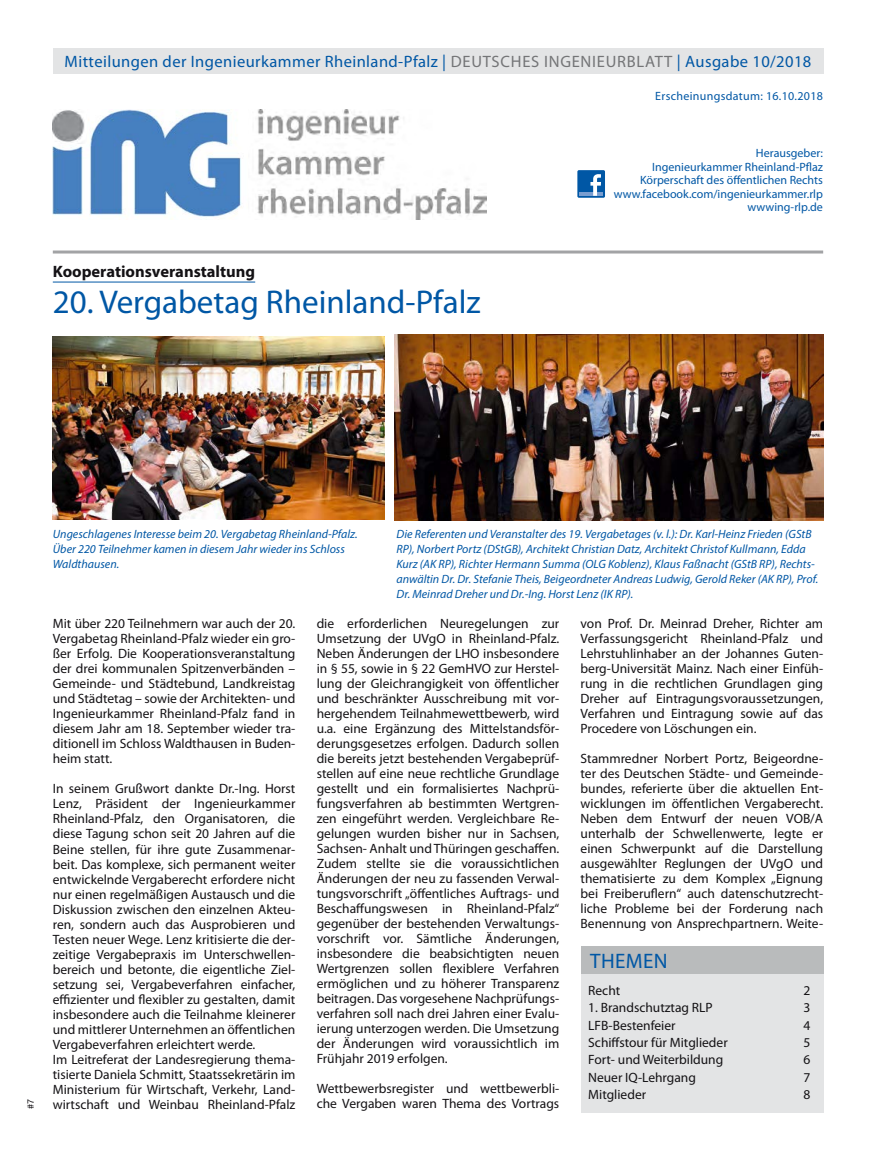
<style>
.page{position:relative;width:876px;height:1173px;background:#fff}
.page>*{position:absolute;margin:0;border:0;box-sizing:border-box;transform-origin:0 0}
.t1{font:33px "Myriad Pro";color:#0057a5}
.t2{font:21px "Myriad Pro";letter-spacing:.02em;color:#0057a5}
.t3{font:16.5px "Myriad Pro";letter-spacing:.025em;color:#0057a5}
.t4{font:700 16.5px "Myriad Pro";color:#141215}
.t5{font:13.5px/15px "Myriad Pro";color:#141215;text-align:justify}
.t6{font:italic 12px/15px "Myriad Pro";color:#0057a5}
.t7{font:12px/13.5px "Myriad Pro";color:#0057a5;text-align:right}
.t8{font:12px "Myriad Pro";letter-spacing:.025em;color:#0057a5}
.t9{font:9px "Helvetica Neue LT Std";color:#141215}
.s1{color:#747577}
</style>
<div class="page">
<div style="left:53px;top:49px;width:769px;height:25px;background:#e3e4e5"></div>
<img style="left:53px;top:109px;width:189px;height:108px">
<img style="left:257px;top:109px;width:229px;height:110px">
<img style="left:53px;top:109px;width:33px;height:34px">
<div style="left:577px;top:170px;width:27px;height:28px;background:#0057a5;border-radius:2px"></div>
<hr style="left:579px;top:192px;width:23px;height:4px;background:#7a9ed0">
<svg style="left:590px;top:174px;width:10px;height:22px"></svg>
<hr style="left:53px;top:250px;width:769px;height:3px;background:#a2a3a5">
<hr style="left:53px;top:282px;width:202px;height:1px;background:#0057a5">
<div style="left:581px;top:974px;width:242px;height:139px;background:#e3e4e5"></div>
<div style="left:581px;top:946px;width:242px;height:28px;background:#b9bbbc"></div>
<img style="left:53px;top:336px;width:332px;height:183px">
<img style="left:394px;top:334px;width:428px;height:186px">
<p class="t3" style="left:65px;top:53px;width:748px">Mitteilungen der Ingenieurkammer Rheinland-Pfalz | <span class="s1">DEUTSCHES INGENIEURBLATT</span> | Ausgabe 10/2018</p>
<p class="t8" style="left:655px;top:89px;width:169px">Erscheinungsdatum: 16.10.2018</p>
<p class="t4" style="left:53px;top:262px;width:204px">Kooperationsveranstaltung</p>
<h1 class="t1" style="left:53px;top:284px;width:429px">20. Vergabetag Rheinland-Pfalz</h1>
<p class="t7" style="left:613px;top:147px;width:211px">Herausgeber:<br>Ingenieurkammer Rheinland-Pflaz<br>Körperschaft des öffentlichen Rechts www.facebook.com/ingenieurkammer.rlp wwwing-rlp.de</p>
<p class="t9" style="left:25px;top:1108px;width:12px;rotate:-90deg">#7</p>
<p class="t6" style="left:53px;top:527px;width:306px">Ungeschlagenes Interesse beim 20. Vergabetag Rheinland-Pfalz.<br>Über 220 Teilnehmer kamen in diesem Jahr wieder ins Schloss<br>Waldthausen.</p>
<p class="t6" style="left:396px;top:527px;width:423px">Die Referenten und Veranstalter des 19. Vergabetages (v. l.): Dr. Karl-Heinz Frieden (GStB RP), Norbert Portz (DStGB), Architekt Christian Datz, Architekt Christof Kullmann, Edda Kurz (AK RP), Richter Hermann Summa (OLG Koblenz), Klaus Faßnacht (GStB RP), Rechts&shy;anwältin Dr. Dr. Stefanie Theis, Beigeordneter Andreas Ludwig, Gerold Reker (AK RP), Prof.<br>Dr. Meinrad Dreher und Dr.-Ing. Horst Lenz (IK RP).</p>
<p class="t5" style="left:53px;top:617px;width:244px">Mit über 220 Teilnehmern war auch der 20.<br>Vergabetag Rheinland-Pfalz wieder ein gro&shy;ßer Erfolg. Die Kooperationsveranstaltung der drei kommunalen Spitzenverbänden – Gemeinde- und Städtebund, Landkreistag und Städtetag – sowie der Architekten- und Ingenieurkammer Rheinland-Pfalz fand in diesem Jahr am 18. September wieder tra&shy;ditionell im Schloss Waldthausen in Buden&shy;heim statt.</p>
<p class="t5" style="left:53px;top:782px;width:244px;text-align:left">In seinem Grußwort dankte Dr.-Ing. Horst Lenz, Präsident der Ingenieurkammer Rheinland-Pfalz, den Organisatoren, die diese Tagung schon seit 20 Jahren auf die Beine stellen, für ihre gute Zusammenar&shy;beit. Das komplexe, sich permanent weiter entwickelnde Vergaberecht erfordere nicht nur einen regelmäßigen Austausch und die Diskussion zwischen den einzelnen Akteu&shy;ren, sondern auch das Ausprobieren und Testen neuer Wege. Lenz kritisierte die der&shy;zeitige Vergabepraxis im Unterschwellen&shy;bereich und betonte, die eigentliche Ziel&shy;setzung sei, Vergabeverfahren einfacher, effizienter und flexibler zu gestalten, damit insbesondere auch die Teilnahme kleinerer und mittlerer Unternehmen an öffentlichen Vergabeverfahren erleichtert werde.<br>Im Leitreferat der Landesregierung thema&shy;tisierte Daniela Schmitt, Staatssekretärin im Ministerium für Wirtschaft, Verkehr, Land&shy;wirtschaft und Weinbau Rheinland-Pfalz</p>
<p class="t5" style="left:316px;top:617px;width:244px">die erforderlichen Neuregelungen zur Umsetzung der UVgO in Rheinland-Pfalz.<br>Neben Änderungen der LHO insbesondere in § 55, sowie in § 22 GemHVO zur Herstel&shy;lung der Gleichrangigkeit von öffentlicher und beschränkter Ausschreibung mit vor&shy;hergehendem Teilnahmewettbewerb, wird u.a. eine Ergänzung des Mittelstandsför&shy;derungsgesetzes erfolgen. Dadurch sollen die bereits jetzt bestehenden Vergabeprüf&shy;stellen auf eine neue rechtliche Grundlage gestellt und ein formalisiertes Nachprü&shy;fungsverfahren ab bestimmten Wertgren&shy;zen eingeführt werden. Vergleichbare Re&shy;gelungen wurden bisher nur in Sachsen, Sachsen- Anhalt und Thüringen geschaffen.<br>Zudem stellte sie die voraussichtlichen Änderungen der neu zu fassenden Verwal&shy;tungsvorschrift „öffentliches Auftrags- und Beschaffungswesen in Rheinland-Pfalz“ gegenüber der bestehenden Verwaltungs&shy;vorschrift vor. Sämtliche Änderungen, insbesondere die beabsichtigten neuen Wertgrenzen sollen flexiblere Verfahren ermöglichen und zu höherer Transparenz beitragen. Das vorgesehene Nachprüfungs&shy;verfahren soll nach drei Jahren einer Evalu&shy;ierung unterzogen werden. Die Umsetzung der Änderungen wird voraussichtlich im Frühjahr 2019 erfolgen.</p>
<p class="t5" style="left:316px;top:1081px;width:244px">Wettbewerbsregister und wettbewerbli&shy;che Vergaben waren Thema des Vortrags</p>
<p class="t5" style="left:580px;top:616px;width:244px">von Prof. Dr. Meinrad Dreher, Richter am Verfassungsgericht Rheinland-Pfalz und Lehrstuhlinhaber an der Johannes Guten&shy;berg-Universität Mainz. Nach einer Einfüh&shy;rung in die rechtlichen Grundlagen ging Dreher auf Eintragungsvoraussetzungen, Verfahren und Eintragung sowie auf das Procedere von Löschungen ein.</p>
<p class="t5" style="left:580px;top:751px;width:244px">Stammredner Norbert Portz, Beigeordne&shy;ter des Deutschen Städte- und Gemeinde&shy;bundes, referierte über die aktuellen Ent&shy;wicklungen im öffentlichen Vergaberecht.<br>Neben dem Entwurf der neuen VOB/A unterhalb der Schwellenwerte, legte er einen Schwerpunkt auf die Darstellung ausgewählter Reglungen der UVgO und thematisierte zu dem Komplex „Eignung bei Freiberuflern“ auch datenschutzrecht&shy;liche Probleme bei der Forderung nach Benennung von Ansprechpartnern. Weite-</p>
<h2 class="t2" style="left:590px;top:949px;width:79px">THEMEN</h2>
<p class="t5" style="left:588px;top:983px;width:33px">Recht</p>
<p class="t5" style="left:803px;top:983px;width:8px">2</p>
<p class="t5" style="left:588px;top:1000px;width:126px">1. Brandschutztag RLP</p>
<p class="t5" style="left:803px;top:1000px;width:8px">3</p>
<p class="t5" style="left:588px;top:1018px;width:89px">LFB-Bestenfeier</p>
<p class="t5" style="left:803px;top:1018px;width:8px">4</p>
<p class="t5" style="left:588px;top:1035px;width:141px">Schiffstour für Mitglieder</p>
<p class="t5" style="left:803px;top:1035px;width:8px">5</p>
<p class="t5" style="left:588px;top:1052px;width:136px">Fort- und Weiterbildung</p>
<p class="t5" style="left:803px;top:1052px;width:8px">6</p>
<p class="t5" style="left:588px;top:1070px;width:109px">Neuer IQ-Lehrgang</p>
<p class="t5" style="left:803px;top:1070px;width:8px">7</p>
<p class="t5" style="left:588px;top:1087px;width:59px">Mitglieder</p>
<p class="t5" style="left:803px;top:1087px;width:8px">8</p>
</div>
